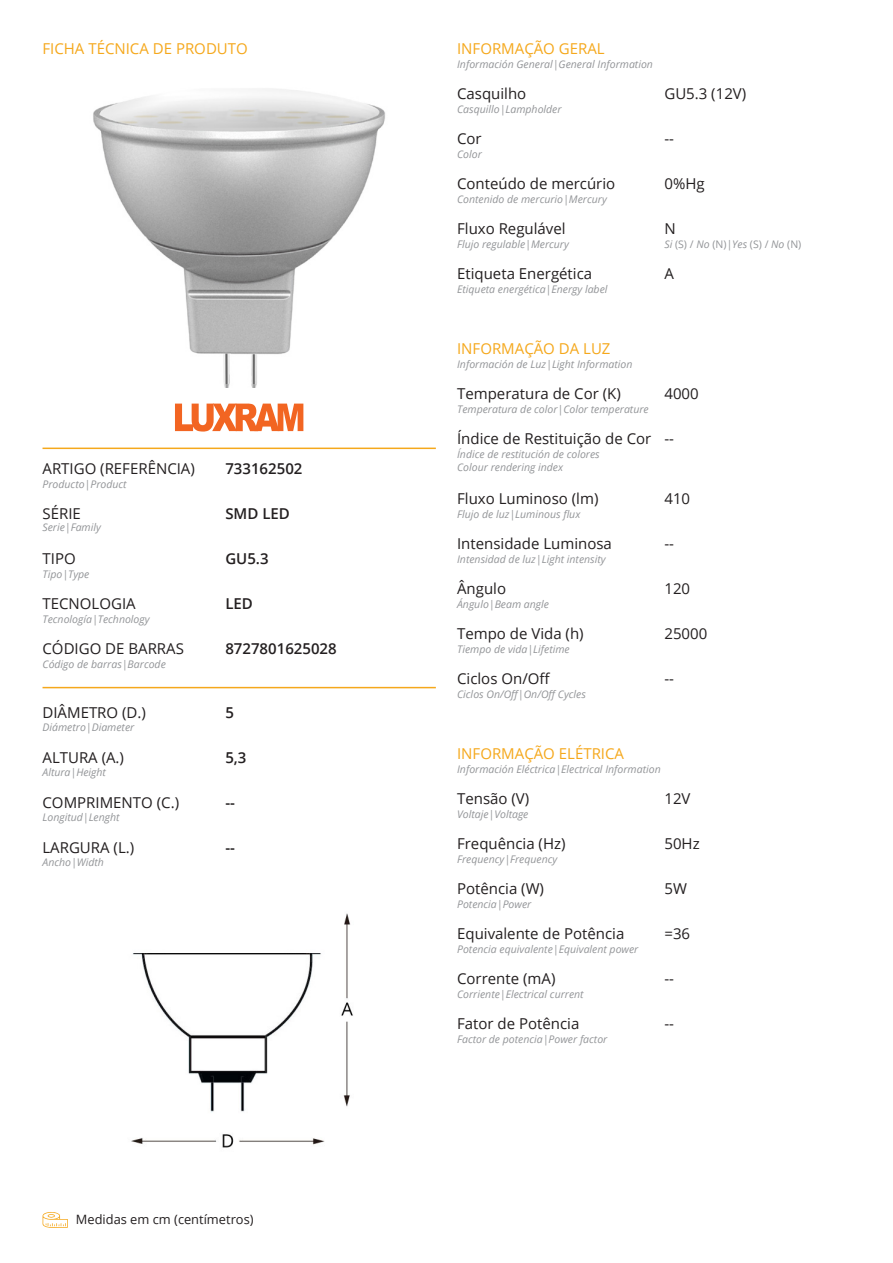
<style>
.page{position:relative;width:893px;height:1263px;background:#fff}
.page>*{position:absolute;margin:0;border:0;box-sizing:border-box;transform-origin:0 0}
.t1{font:15px "Open Sans";color:#231f20}
.t2{font:15px "Open Sans";color:#f5a81c}
.t3{font:600 15px "Open Sans";color:#231f20}
.t4{font:12.9px "Open Sans";color:#231f20}
.ing_es{font:italic 10.5px "Open Sans";color:#939598}
.t5{font:10.5px "Open Sans";color:#939598}
.s1{font-style:italic}
</style>
<div class="page">
<img style="left:93px;top:89px;width:292px;height:299px">
<img style="left:131px;top:913px;width:222px;height:235px">
<hr style="left:43px;top:448px;width:393px;height:1px;background:#f5a81c">
<hr style="left:43px;top:687px;width:393px;height:1px;background:#f5a81c">
<svg style="left:175px;top:403px;width:128px;height:29px"></svg>
<svg style="left:42px;top:1212px;width:26px;height:16px"></svg>
<div style="left:313px;top:355px;width:93px;height:36px;background:#fff"></div>
<p class="t2" style="left:43px;top:38px;width:207px">FICHA TÉCNICA DE PRODUTO</p>
<p class="t1" style="left:43px;top:458px;width:154px">ARTIGO (REFERÊNCIA)</p>
<p class="ing_es" style="left:43px;top:476px;width:86px">Producto|Product</p>
<p class="t3" style="left:225px;top:458px;width:79px">733162502</p>
<p class="t1" style="left:43px;top:503px;width:40px">SÉRIE</p>
<p class="ing_es" style="left:43px;top:520px;width:60px">Serie|Family</p>
<p class="t3" style="left:225px;top:503px;width:66px">SMD LED</p>
<p class="t1" style="left:43px;top:548px;width:35px">TIPO</p>
<p class="ing_es" style="left:43px;top:566px;width:48px">Tipo|Type</p>
<p class="t1" style="left:43px;top:593px;width:95px">TECNOLOGIA</p>
<p class="ing_es" style="left:43px;top:611px;width:109px">Tecnología|Technology</p>
<p class="t1" style="left:43px;top:638px;width:143px">CÓDIGO DE BARRAS</p>
<p class="ing_es" style="left:43px;top:656px;width:125px">Código de barras|Barcode</p>
<p class="t3" style="left:225px;top:548px;width:45px">GU5.3</p>
<p class="t3" style="left:225px;top:593px;width:29px">LED</p>
<p class="t3" style="left:225px;top:638px;width:113px">8727801625028</p>
<p class="t1" style="left:43px;top:702px;width:105px">DIÂMETRO (D.)</p>
<p class="ing_es" style="left:43px;top:720px;width:93px">Diámetro|Diameter</p>
<p class="t3" style="left:225px;top:702px;width:10px">5</p>
<p class="t1" style="left:43px;top:747px;width:83px">ALTURA (A.)</p>
<p class="ing_es" style="left:43px;top:765px;width:65px">Altura|Height</p>
<p class="t3" style="left:225px;top:747px;width:23px">5,3</p>
<p class="t1" style="left:43px;top:792px;width:138px">COMPRIMENTO (C.)</p>
<p class="ing_es" style="left:43px;top:810px;width:79px">Longitud|Lenght</p>
<p class="t3" style="left:225px;top:792px;width:11px">--</p>
<p class="t1" style="left:43px;top:837px;width:93px">LARGURA (L.)</p>
<p class="ing_es" style="left:43px;top:855px;width:63px">Ancho|Width</p>
<p class="t3" style="left:225px;top:837px;width:11px">--</p>
<p class="t4" style="left:76px;top:1210px;width:179px">Medidas em cm (centímetros)</p>
<p class="t2" style="left:457px;top:38px;width:149px">INFORMAÇÃO GERAL</p>
<p class="ing_es" style="left:457px;top:56px;width:197px">Información General|General Information</p>
<p class="t1" style="left:457px;top:83px;width:71px">Casquilho</p>
<p class="ing_es" style="left:457px;top:101px;width:106px">Casquillo|Lampholder</p>
<p class="t1" style="left:457px;top:128px;width:26px">Cor</p>
<p class="ing_es" style="left:457px;top:146px;width:26px">Color</p>
<p class="t1" style="left:457px;top:173px;width:160px">Conteúdo de mercúrio</p>
<p class="ing_es" style="left:457px;top:191px;width:151px">Contenido de mercurio|Mercury</p>
<p class="t1" style="left:457px;top:218px;width:110px">Fluxo Regulável</p>
<p class="ing_es" style="left:457px;top:236px;width:113px">Flujo regulable|Mercury</p>
<p class="t1" style="left:457px;top:263px;width:137px">Etiqueta Energética</p>
<p class="ing_es" style="left:457px;top:281px;width:152px">Etiqueta energética|Energy label</p>
<p class="t1" style="left:664px;top:83px;width:83px">GU5.3 (12V)</p>
<p class="t1" style="left:664px;top:128px;width:11px">--</p>
<p class="t1" style="left:664px;top:173px;width:42px">0%Hg</p>
<p class="t1" style="left:664px;top:218px;width:13px">N</p>
<p class="t5" style="left:664px;top:236px;width:138px"><span class="s1">Si</span> (S) / <span class="s1">No</span> (N)<span class="s1">|Yes</span> (S) / <span class="s1">No</span> (N)</p>
<p class="t1" style="left:664px;top:263px;width:11px">A</p>
<p class="t2" style="left:457px;top:338px;width:155px">INFORMAÇÃO DA LUZ</p>
<p class="ing_es" style="left:457px;top:356px;width:177px">Información de Luz|Light Information</p>
<p class="t1" style="left:457px;top:383px;width:165px">Temperatura de Cor (K)</p>
<p class="ing_es" style="left:457px;top:401px;width:193px">Temperatura de color|Color temperature</p>
<p class="t1" style="left:457px;top:428px;width:196px">Índice de Restituição de Cor</p>
<p class="ing_es" style="left:457px;top:446px;width:144px">Índice de restitución de colores</p>
<p class="ing_es" style="left:457px;top:460px;width:108px">Colour rendering index</p>
<p class="t1" style="left:457px;top:488px;width:143px">Fluxo Luminoso (lm)</p>
<p class="ing_es" style="left:457px;top:506px;width:125px">Flujo de luz|Luminous flux</p>
<p class="t1" style="left:457px;top:533px;width:156px">Intensidade Luminosa</p>
<p class="ing_es" style="left:457px;top:551px;width:150px">Intensidad de luz|Light intensity</p>
<p class="t1" style="left:457px;top:578px;width:50px">Ângulo</p>
<p class="ing_es" style="left:457px;top:596px;width:93px">Ángulo|Beam angle</p>
<p class="t1" style="left:457px;top:623px;width:128px">Tempo de Vida (h)</p>
<p class="ing_es" style="left:457px;top:641px;width:114px">Tiempo de vida|Lifetime</p>
<p class="t1" style="left:457px;top:668px;width:95px">Ciclos On/Off</p>
<p class="ing_es" style="left:457px;top:686px;width:130px">Ciclos On/Off|On/Off Cycles</p>
<p class="t1" style="left:664px;top:383px;width:36px">4000</p>
<p class="t1" style="left:664px;top:428px;width:11px">--</p>
<p class="t1" style="left:664px;top:488px;width:27px">410</p>
<p class="t1" style="left:664px;top:533px;width:11px">--</p>
<p class="t1" style="left:664px;top:578px;width:27px">120</p>
<p class="t1" style="left:664px;top:623px;width:44px">25000</p>
<p class="t1" style="left:664px;top:668px;width:11px">--</p>
<p class="t2" style="left:457px;top:743px;width:168px">INFORMAÇÃO ELÉTRICA</p>
<p class="ing_es" style="left:457px;top:761px;width:205px">Información Eléctrica|Electrical Information</p>
<p class="t1" style="left:457px;top:788px;width:74px">Tensão (V)</p>
<p class="ing_es" style="left:457px;top:806px;width:73px">Voltaje|Voltage</p>
<p class="t1" style="left:457px;top:833px;width:110px">Frequência (Hz)</p>
<p class="ing_es" style="left:457px;top:851px;width:102px">Frequency|Frequency</p>
<p class="t1" style="left:457px;top:878px;width:88px">Potência (W)</p>
<p class="ing_es" style="left:457px;top:896px;width:76px">Potencia|Power</p>
<p class="t1" style="left:457px;top:923px;width:169px">Equivalente de Potência</p>
<p class="ing_es" style="left:457px;top:941px;width:183px">Potencia equivalente|Equivalent power</p>
<p class="t1" style="left:457px;top:968px;width:100px">Corrente (mA)</p>
<p class="ing_es" style="left:457px;top:986px;width:128px">Corriente|Electrical current</p>
<p class="t1" style="left:457px;top:1013px;width:124px">Fator de Potência</p>
<p class="ing_es" style="left:457px;top:1031px;width:152px">Factor de potencia|Power factor</p>
<p class="t1" style="left:664px;top:788px;width:28px">12V</p>
<p class="t1" style="left:664px;top:833px;width:37px">50Hz</p>
<p class="t1" style="left:664px;top:878px;width:24px">5W</p>
<p class="t1" style="left:664px;top:923px;width:27px">=36</p>
<p class="t1" style="left:664px;top:968px;width:11px">--</p>
<p class="t1" style="left:664px;top:1013px;width:11px">--</p>
</div>
